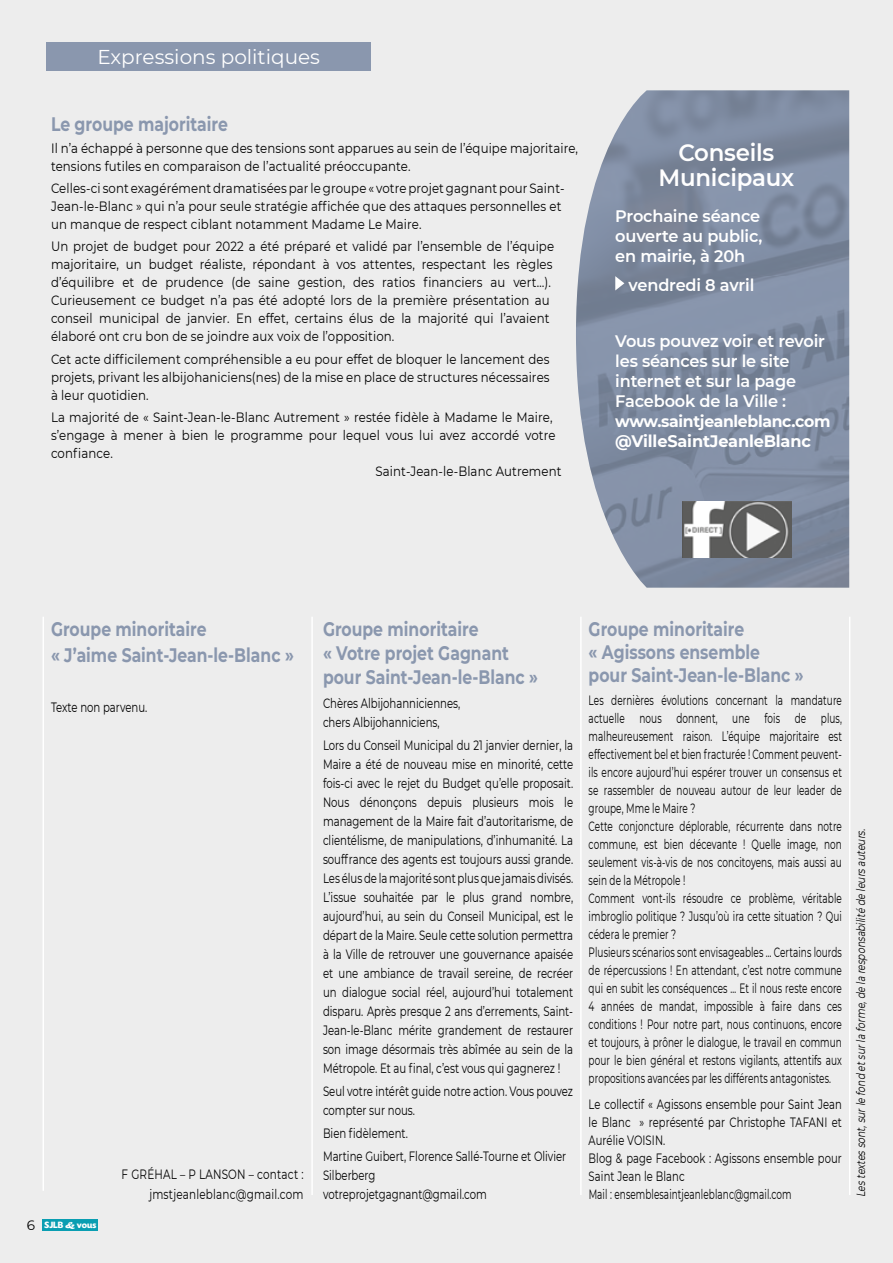
<style>
.page{position:relative;width:893px;height:1263px;background:#ededed}
.page>*{position:absolute;margin:0;border:0;box-sizing:border-box;transform-origin:0 0}
.t1{font:600 23.55px/24.9px "Montserrat";letter-spacing:-.01em;color:#fff;text-align:center}
.t2{font:19.95px "Montserrat";color:#fff}
.t3{font:700 19.5px/24.5px "Montserrat";color:#8a97ae;scale:.8 1}
.t4{font:600 16.65px/20px "Montserrat";letter-spacing:-.01em;color:#fff}
.t5{font:700 16.65px "Montserrat";letter-spacing:-.01em;color:#fff}
.t6{font:700 16.35px "Montserrat";letter-spacing:-.02em;color:#fff;scale:.96 1}
.t7{font:13.5px/18px "Montserrat";letter-spacing:.01em;color:#000;scale:.87 1}
.t8{font:13.5px/19px "Montserrat";letter-spacing:.01em;color:#000;scale:.75 1}
.t9{font:13.5px/18px "Montserrat";letter-spacing:.01em;color:#000;scale:.66 1}
.t10{font:13.5px/18px "Montserrat";letter-spacing:.01em;color:#000;scale:.74 1}
.t11{font:13.5px/20.2px "Montserrat";letter-spacing:.01em;color:#000;text-align:right;scale:.77 1}
.t12{font:italic 12px "Montserrat";color:#000;scale:.78 1}
.t13{font:700 9.6px "Today SHOP";color:#fff}
.s1{font-family:"Montserrat";font-weight:400;font-size:13.65px;color:#000}
.s2{font-family:"Sarina";font-weight:400;font-size:9px}
</style>
<div class="page">
<div style="left:47px;top:43px;width:324px;height:28px;background:#8a97ae"></div>
<img style="left:576px;top:90px;width:273px;height:498px">
<svg style="left:615px;top:276px;width:9px;height:14px"></svg>
<img style="left:683px;top:502px;width:108px;height:55px">
<hr style="left:311px;top:617px;width:2px;height:578px;background:#fff">
<hr style="left:580px;top:617px;width:2px;height:578px;background:#fff">
<hr style="left:849px;top:617px;width:1px;height:578px;background:#fff">
<hr style="left:43px;top:617px;width:1px;height:574px;background:#fff">
<div style="left:43px;top:1220px;width:55px;height:11px;background:#0a9eb2"></div>
<h2 class="t2" style="left:98px;top:43px;width:224px">Expressions politiques</h2>
<h3 class="t3" style="left:51px;top:110px;width:223px">Le groupe majoritaire</h3>
<p class="t7" style="left:51px;top:139px;width:607px">Il n’a échappé à personne que des tensions sont apparues au sein de l’équipe majoritaire, tensions futiles en comparaison de l’actualité préoccupante.</p>
<p class="t7" style="left:51px;top:179px;width:592px">Celles-ci sont exagérément dramatisées par le groupe « votre projet gagnant pour Saint-<br>Jean-le-Blanc » qui n’a pour seule stratégie affichée que des attaques personnelles et un manque de respect ciblant notamment Madame Le Maire.</p>
<p class="t7" style="left:51px;top:237px;width:580px">Un projet de budget pour 2022 a été préparé et validé par l’ensemble de l’équipe majoritaire, un budget réaliste, répondant à vos attentes, respectant les règles d’équilibre et de prudence (de saine gestion, des ratios financiers au vert…).<br>Curieusement ce budget n’a pas été adopté lors de la première présentation au conseil municipal de janvier. En effet, certains élus de la majorité qui l’avaient élaboré ont cru bon de se joindre aux voix de l’opposition.</p>
<p class="t7" style="left:51px;top:349px;width:575px;text-align:justify">Cet acte difficilement compréhensible a eu pour effet de bloquer le lancement des projets, privant les albijohaniciens(nes) de la mise en place de structures nécessaires à leur quotidien.</p>
<p class="t7" style="left:51px;top:407px;width:578px">La majorité de « Saint-Jean-le-Blanc Autrement » restée fidèle à Madame le Maire,</p>
<p class="t7" style="left:51px;top:425px;width:581px">s’engage à mener à bien le programme pour lequel vous lui avez accordé votre</p>
<p class="t7" style="left:51px;top:443px;width:73px">confiance.</p>
<p class="t7" style="left:376px;top:461px;width:215px">Saint-Jean-le-Blanc Autrement</p>
<h1 class="t1" style="left:659px;top:140px;width:137px">Conseils<br>Municipaux</h1>
<p class="t4" style="left:615px;top:205px;width:149px">Prochaine séance ouverte au public, en mairie, à 20h</p>
<p class="t4" style="left:628px;top:274px;width:127px">vendredi 8 avril</p>
<p class="t4" style="left:615px;top:331px;width:211px">Vous pouvez voir et revoir les séances sur le site internet et sur la page<br>Facebook de la Ville :</p>
<p class="t6" style="left:615px;top:410px;width:226px">www.saintjeanleblanc.com</p>
<p class="t5" style="left:615px;top:429px;width:197px">@VilleSaintJeanleBlanc</p>
<h3 class="t3" style="left:51px;top:614px;width:305px;line-height:26.4px">Groupe minoritaire<br>« J’aime Saint-Jean-le-Blanc »</h3>
<p class="t8" style="left:51px;top:697px;width:130px">Texte non parvenu.</p>
<p class="t13" style="left:27px;top:1220px;width:71px"><span class="s1">6</span> SJLB <span class="s2">&amp;</span> vous</p>
<p class="t11" style="left:122px;top:1163px;width:238px">F GRÉHAL – P LANSON – contact : jmstjeanleblanc@gmail.com</p>
<h3 class="t3" style="left:323px;top:615px;width:270px">Groupe minoritaire<br>« Votre projet Gagnant pour Saint-Jean-le-Blanc »</h3>
<p class="t8" style="left:323px;top:693px;width:185px">Chères Albijohanniciennes, chers Albijohanniciens,</p>
<p class="t8" style="left:323px;top:735px;width:335px;text-align:justify">Lors du Conseil Municipal du 21 janvier dernier, la Maire a été de nouveau mise en minorité, cette fois-ci avec le rejet du Budget qu’elle proposait.<br>Nous dénonçons depuis plusieurs mois le management de la Maire fait d’autoritarisme, de clientélisme, de manipulations, d’inhumanité. La souffrance des agents est toujours aussi grande.<br>Les élus de la majorité sont plus que jamais divisés.<br>L’issue souhaitée par le plus grand nombre, aujourd’hui, au sein du Conseil Municipal, est le départ de la Maire. Seule cette solution permettra à la Ville de retrouver une gouvernance apaisée et une ambiance de travail sereine, de recréer un dialogue social réel, aujourd’hui totalement disparu. Après presque 2 ans d’errements, Saint-Jean-le-Blanc mérite grandement de restaurer son image désormais très abîmée au sein de la Métropole. Et au final, c’est vous qui gagnerez !</p>
<p class="t8" style="left:323px;top:1081px;width:335px">Seul votre intérêt guide notre action. Vous pouvez compter sur nous.</p>
<p class="t8" style="left:323px;top:1121px;width:326px;line-height:23.2px">Bien fidèlement.<br>Martine Guibert, Florence Sallé-Tourne et Olivier</p>
<p class="t8" style="left:323px;top:1165px;width:220px">Silberberg votreprojetgagnant@gmail.com</p>
<h3 class="t3" style="left:589px;top:616px;width:270px;line-height:23.4px">Groupe minoritaire<br>« Agissons ensemble<br>pour Saint-Jean-le-Blanc »</h3>
<p class="t9" style="left:589px;top:690px;width:385px">Les dernières évolutions concernant la mandature actuelle nous donnent, une fois de plus, malheureusement raison. L’équipe majoritaire est effectivement bel et bien fracturée ! Comment peuvent&shy;ils encore aujourd’hui espérer trouver un consensus et se rassembler de nouveau autour de leur leader de groupe, Mme le Maire ?<br>Cette conjoncture déplorable, récurrente dans notre commune, est bien décevante ! Quelle image, non seulement vis-à-vis de nos concitoyens, mais aussi au sein de la Métropole !<br>Comment vont-ils résoudre ce problème, véritable imbroglio politique ? Jusqu’où ira cette situation ? Qui cédera le premier ?<br>Plusieurs scénarios sont envisageables … Certains lourds de répercussions ! En attendant, c’est notre commune qui en subit les conséquences … Et il nous reste encore 4 années de mandat, impossible à faire dans ces conditions ! Pour notre part, nous continuons, encore et toujours, à prôner le dialogue, le travail en commun pour le bien général et restons vigilants, attentifs aux propositions avancées par les différents antagonistes.</p>
<p class="t10" style="left:589px;top:1095px;width:344px">Le collectif « Agissons ensemble pour Saint Jean le Blanc » représenté par Christophe TAFANI et Aurélie VOISIN.<br>Blog &amp; page Facebook : Agissons ensemble pour Saint Jean le Blanc<br>Mail : ensemblesaintjeanleblanc@gmail.com</p>
<p class="t12" style="left:853px;top:1197px;width:477px;rotate:-90deg">Lestextessont,surle fond etsurla forme,de la responsabilité de leursauteurs.</p>
</div>
